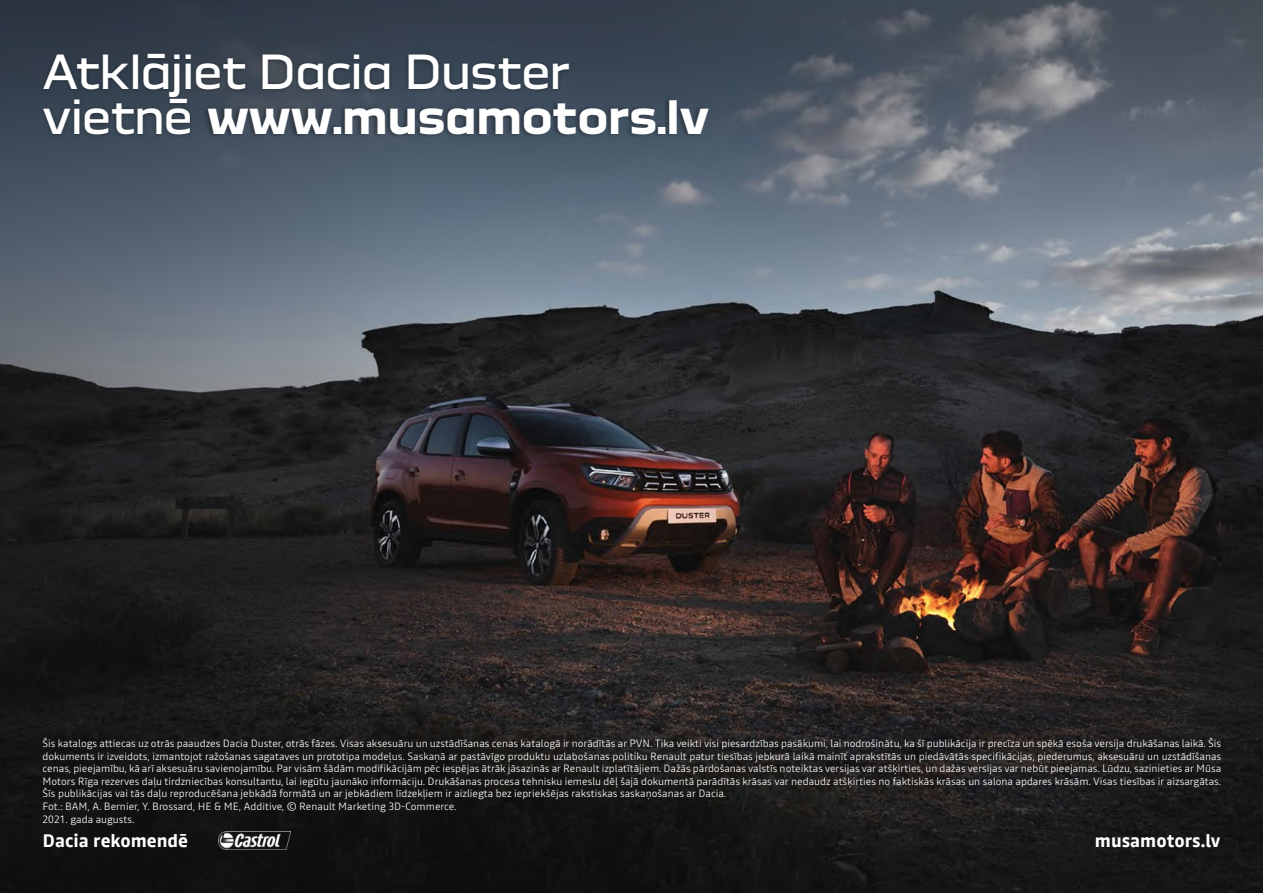
<style>
.page{position:relative;width:1263px;height:893px;background:#fff}
.page>*{position:absolute;margin:0;border:0;box-sizing:border-box;transform-origin:0 0}
.t1{font:45px/45px "Dacia Block";letter-spacing:-.02em;color:#fff}
.t2{font:700 18px "Read";color:#fff}
.t3{font:300 10.5px/12.6px "Read";color:#fff}
.s1{font-weight:700}
</style>
<div class="page">
<img style="left:0;top:0;width:1263px;height:893px">
<div style="left:40px;top:51px;width:670px;height:87px;background:#000;opacity:.36"></div>
<img style="left:218px;top:832px;width:73px;height:17px">
<h1 class="t1" style="left:43px;top:51px;width:668px">Atklājiet Dacia Duster vietnē <span class="s1">www.musamotors.lv</span></h1>
<p class="t3" style="left:43px;top:737px;width:1180px">Šis katalogs attiecas uz otrās paaudzes Dacia Duster, otrās fāzes. Visas aksesuāru un uzstādīšanas cenas katalogā ir norādītās ar PVN. Tika veikti visi piesardzības pasākumi, lai nodrošinātu, ka šī publikācija ir precīza un spēkā esoša versija drukāšanas laikā. Šis dokuments ir izveidots, izmantojot ražošanas sagataves un prototipa modeļus. Saskaņā ar pastāvīgo produktu uzlabošanas politiku Renault patur tiesības jebkurā laikā mainīt aprakstītās un piedāvātās specifikācijas, piederumus, aksesuāru un uzstādīšanas cenas, pieejamību, kā arī aksesuāru savienojamību. Par visām šādām modifikācijām pēc iespējas ātrāk jāsazinās ar Renault izplatītājiem. Dažās pārdošanas valstīs noteiktas versijas var atšķirties, un dažas versijas var nebūt pieejamas. Lūdzu, sazinieties ar Mūsa Motors Rīga rezerves daļu tirdzniecības konsultantu, lai iegūtu jaunāko informāciju. Drukāšanas procesa tehnisku iemeslu dēļ šajā dokumentā parādītās krāsas var nedaudz atšķirties no faktiskās krāsas un salona apdares krāsām. Visas tiesības ir aizsargātas.<br>Šīs publikācijas vai tās daļu reproducēšana jebkādā formātā un ar jebkādiem līdzekļiem ir aizliegta bez iepriekšējas rakstiskas saskaņošanas ar Dacia.<br>Fot.: BAM, A. Bernier, Y. Brossard, HE &amp; ME, Additive, © Renault Marketing 3D-Commerce.<br>2021. gada augusts.</p>
<h2 class="t2" style="left:43px;top:831px;width:147px">Dacia rekomendē</h2>
<h2 class="t2" style="left:1095px;top:831px;width:127px">musamotors.lv</h2>
</div>
